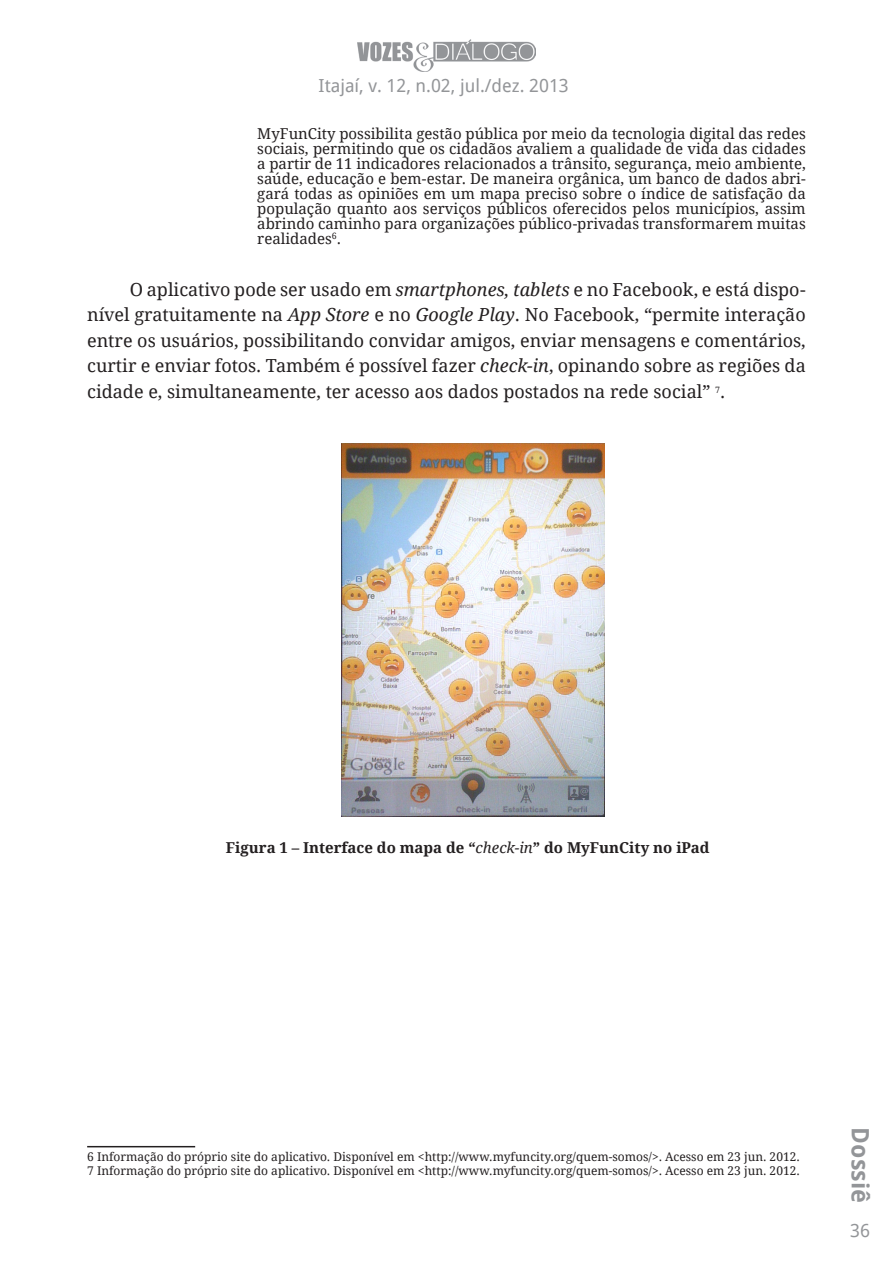
<style>
.page{position:relative;width:893px;height:1263px;background:#fff}
.page>*{position:absolute;margin:0;border:0;box-sizing:border-box;transform-origin:0 0}
.t1{font:700 24px "Droid Sans";color:#939598}
.Corpo_de_texto{font:18px/25.5px "Droid Serif";color:#231f20;text-align:justify}
.t2{font:18px "Droid Sans";color:#939598}
.Citação{font:15px/15px "Droid Serif";color:#231f20;text-align:justify}
.Legenda{font:700 15px "Droid Serif";color:#231f20}
.Nota_de_rodapé{font:12px "Droid Serif";color:#231f20}
.s1{font-style:italic}
.s2{font-weight:400;font-style:italic}
</style>
<div class="page">
<img style="left:357px;top:39px;width:179px;height:33px">
<img style="left:342px;top:444px;width:263px;height:373px">
<hr style="left:87px;top:1146px;width:108px;height:1px;background:#231f20">
<p class="t2" style="left:319px;top:74px;width:252px">Itajaí, v. 12, n.02, jul./dez. 2013</p>
<p class="Citação" style="left:257px;top:126px;width:550px">MyFunCity possibilita gestão pública por meio da tecnologia digital das redes sociais, permitindo que os cidadãos avaliem a qualidade de vida das cidades a partir de 11 indicadores relacionados a trânsito, segurança, meio ambiente, saúde, educação e bem-estar. De maneira orgânica, um banco de dados abri&shy;gará todas as opiniões em um mapa preciso sobre o índice de satisfação da população quanto aos serviços públicos oferecidos pelos municípios, assim abrindo caminho para organizações público-privadas transformarem muitas realidades<sup>6</sup>.</p>
<p class="Corpo_de_texto" style="left:87px;top:277px;width:720px;text-indent:43px">O aplicativo pode ser usado em <span class="s1">smartphones, tablets</span> e no Facebook, e está dispo&shy;nível gratuitamente na <span class="s1">App Store</span> e no <span class="s1">Google Play</span>. No Facebook, “permite interação entre os usuários, possibilitando convidar amigos, enviar mensagens e comentários, curtir e enviar fotos. Também é possível fazer <span class="s1">check-in</span>, opinando sobre as regiões da cidade e, simultaneamente, ter acesso aos dados postados na rede social” <sup>7</sup>.</p>
<p class="Legenda" style="left:226px;top:838px;width:485px">Figura 1 – Interface do mapa de “<span class="s2">check-in</span>” do MyFunCity no iPad</p>
<p class="Nota_de_rodapé" style="left:87px;top:1149px;width:714px">6 Informação do próprio site do aplicativo. Disponível em &lt;http://www.myfuncity.org/quem-somos/&gt;. Acesso em 23 jun. 2012.</p>
<p class="Nota_de_rodapé" style="left:87px;top:1164px;width:714px">7 Informação do próprio site do aplicativo. Disponível em &lt;http://www.myfuncity.org/quem-somos/&gt;. Acesso em 23 jun. 2012.</p>
<h1 class="t1" style="left:876px;top:1127px;width:77px;rotate:90deg">Dossiê</h1>
<p class="t2" style="left:850px;top:1219px;width:21px">36</p>
</div>
